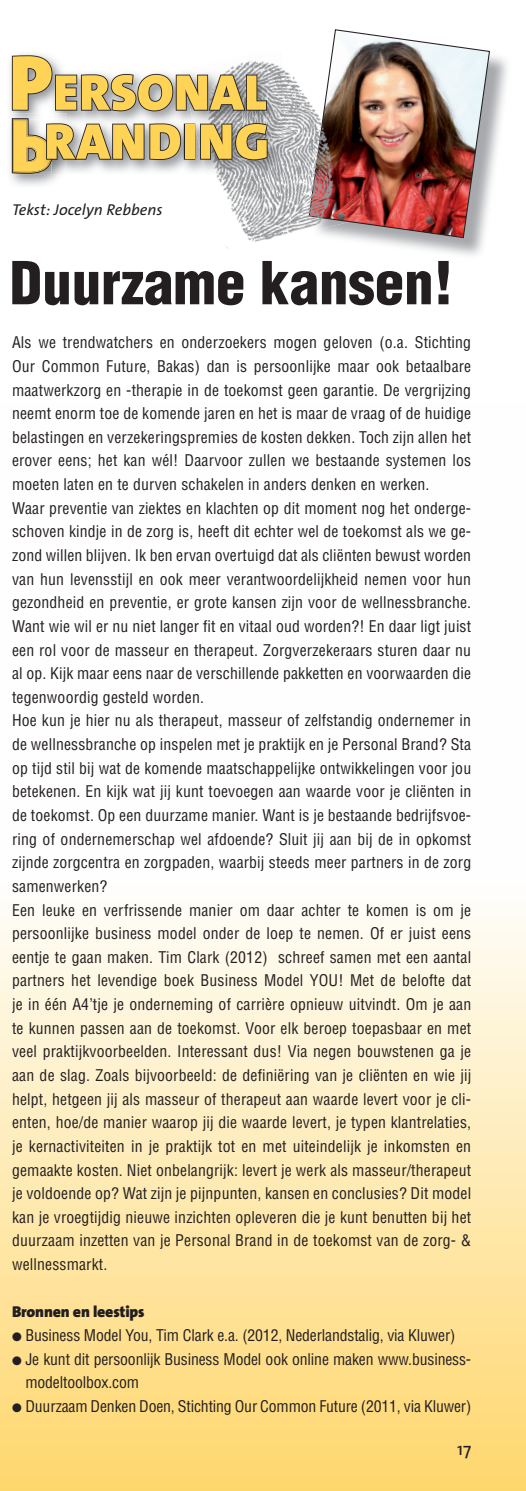
<style>
.page{position:relative;width:526px;height:1491px;background:#fff}
.page>*{position:absolute;margin:0;border:0;box-sizing:border-box;transform-origin:0 0}
.t1{font:900 condensed 57.75px "Helvetica LT Std";color:#231f20}
.t2{font:900 50.75px/49px "The Sans Os F";letter-spacing:.015em;color:#fed356;text-align:right}
.t3{font:17.5px "The Sans Os F";color:#231f20}
.t4{font:condensed 15.75px/23.6px "Helvetica LT Std";letter-spacing:.01em;color:#231f20}
.t5{font:condensed 15.75px/23.6px "Helvetica LT Std";letter-spacing:-.01em;color:#231f20}
.t6{font:italic 15.75px "The Sans Os F";color:#231f20}
.t7{font:900 15.75px "The Sans Os F";letter-spacing:-.01em;color:#231f20}
.s1{font-size:78.75px}
</style>
<div class="page">
<svg style="left:0;top:915px;width:526px;height:575px"></svg>
<img style="left:333px;top:29px;width:157px;height:210px">
<img style="left:216px;top:39px;width:137px;height:209px">
<img style="left:216px;top:51px;width:66px;height:124px">
<svg style="left:520px;top:1488px;width:6px;height:3px"></svg>
<svg style="left:11px;top:54px;width:258px;height:120px"></svg>
<p class="t2" style="left:9px;top:68px;width:262px"><span class="s1">P</span>ERSONAL<br>RANDING</p>
<p class="t6" style="left:12px;top:200px;width:152px">Tekst: Jocelyn Rebbens</p>
<p class="t1" style="left:10px;top:246px;width:445px">Duurzame kansen!</p>
<p class="t4" style="left:12px;top:331px;width:460px">Als we trendwatchers en onderzoekers mogen geloven (o.a. Stichting Our Common Future, Bakas) dan is persoonlijke maar ook betaalbare maatwerkzorg en -therapie in de toekomst geen garantie. De vergrijzing neemt enorm toe de komende jaren en het is maar de vraag of de huidige belastingen en verzekeringspremies de kosten dekken. Toch zijn allen het erover eens; het kan wél! Daarvoor zullen we bestaande systemen los moeten laten en te durven schakelen in anders denken en werken.<br>Waar preventie van ziektes en klachten op dit moment nog het onderge&shy;schoven kindje in de zorg is, heeft dit echter wel de toekomst als we ge&shy;zond willen blijven. Ik ben ervan overtuigd dat als cliënten bewust worden van hun levensstijl en ook meer verantwoordelijkheid nemen voor hun gezondheid en preventie, er grote kansen zijn voor de wellnessbranche.<br>Want wie wil er nu niet langer fit en vitaal oud worden?! En daar ligt juist een rol voor de masseur en therapeut. Zorgverzekeraars sturen daar nu al op. Kijk maar eens naar de verschillende pakketten en voorwaarden die tegenwoordig gesteld worden.<br>Hoe kun je hier nu als therapeut, masseur of zelfstandig ondernemer in de wellnessbranche op inspelen met je praktijk en je Personal Brand? Sta op tijd stil bij wat de komende maatschappelijke ontwikkelingen voor jou betekenen. En kijk wat jij kunt toevoegen aan waarde voor je cliënten in de toekomst. Op een duurzame manier. Want is je bestaande bedrijfsvoe&shy;ring of ondernemerschap wel afdoende? Sluit jij aan bij de in opkomst zijnde zorgcentra en zorgpaden, waarbij steeds meer partners in de zorg samenwerken?<br>Een leuke en verfrissende manier om daar achter te komen is om je persoonlijke business model onder de loep te nemen. Of er juist eens eentje te gaan maken. Tim Clark (2012) schreef samen met een aantal partners het levendige boek Business Model YOU! Met de belofte dat je in één A4’tje je onderneming of carrière opnieuw uitvindt. Om je aan te kunnen passen aan de toekomst. Voor elk beroep toepasbaar en met veel praktijkvoorbeelden. Interessant dus! Via negen bouwstenen ga je aan de slag. Zoals bijvoorbeeld: de definiëring van je cliënten en wie jij helpt, hetgeen jij als masseur of therapeut aan waarde levert voor je cli&shy;enten, hoe/de manier waarop jij die waarde levert, je typen klantrelaties, je kernactiviteiten in je praktijk tot en met uiteindelijk je inkomsten en gemaakte kosten. Niet onbelangrijk: levert je werk als masseur/therapeut je voldoende op? Wat zijn je pijnpunten, kansen en conclusies? Dit model kan je vroegtijdig nieuwe inzichten opleveren die je kunt benutten bij het duurzaam inzetten van je Personal Brand in de toekomst van de zorg- &amp; wellnessmarkt.</p>
<p class="t7" style="left:12px;top:1301px;width:134px">Bronnen en leestips</p>
<p class="t5" style="left:12px;top:1323px;width:445px">● Business Model You, Tim Clark e.a. (2012, Nederlandstalig, via Kluwer)</p>
<p class="t5" style="left:25px;top:1346px;width:447px;text-indent:-13px">● Je kunt dit persoonlijk Business Model ook online maken www.business&shy;modeltoolbox.com</p>
<p class="t5" style="left:12px;top:1394px;width:460px">● Duurzaam Denken Doen, Stichting Our Common Future (2011, via Kluwer)</p>
<p class="t3" style="left:457px;top:1438px;width:16px">17</p>
</div>
